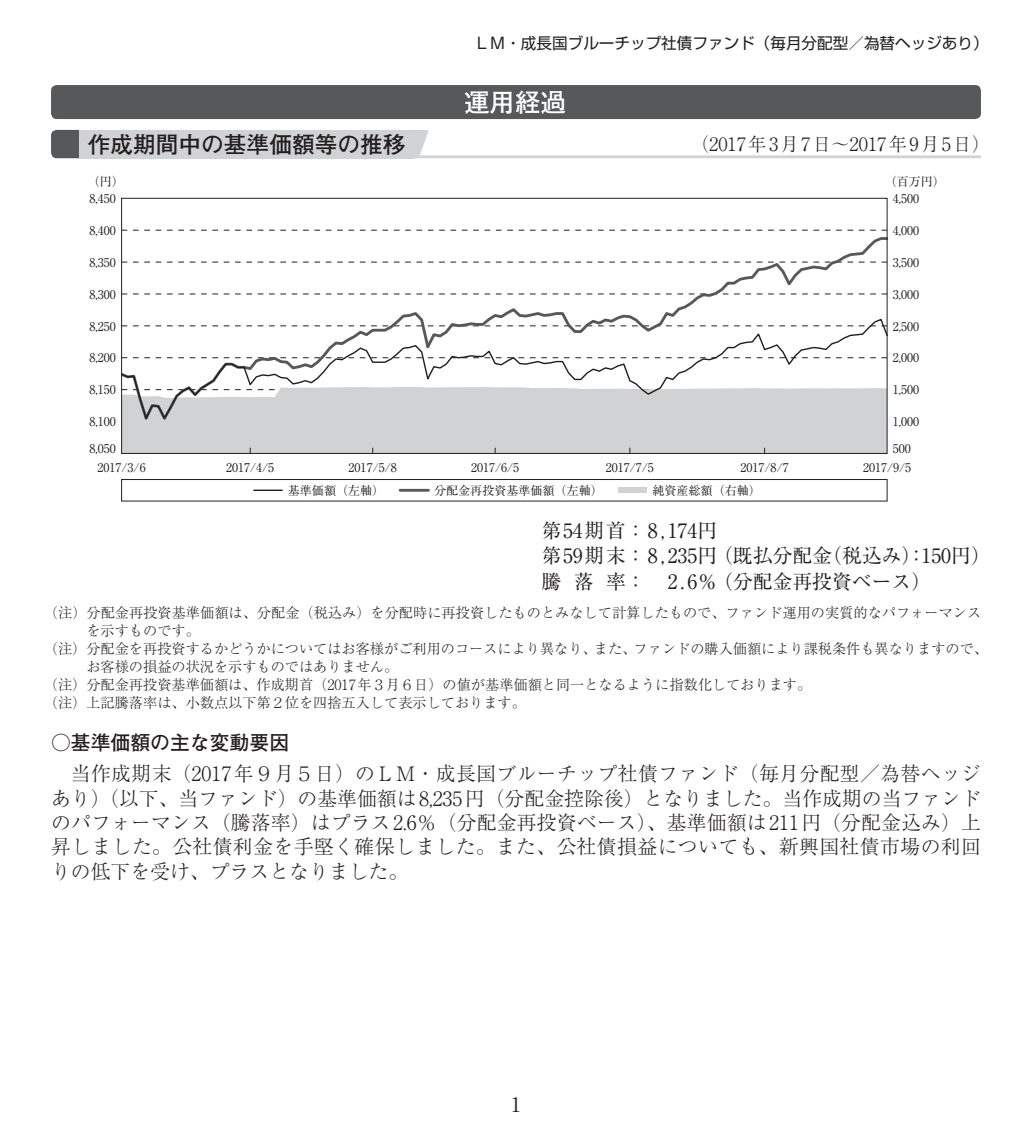
<style>
.page{position:relative;width:1032px;height:1134px;background:#fff}
.page>*{position:absolute;margin:0;border:0;box-sizing:border-box;transform-origin:0 0}
.t1{font:700 25.6px "Futo Go B101 Pr 6 N";color:#fff}
.t2{font:700 22.6px "Futo Go B101 Pr 6 N";color:#231f20}
.t3{font:300 19.8px/24.4px "Ryumin Pr 6 N";letter-spacing:.02em;color:#231f20;text-align:justify}
.t4{font:19.8px/25.6px "Ryumin Pr 6 N";color:#231f20}
.t5{font:700 19.8px "Futo Go B101 Pr 6 N";color:#231f20}
.t6{font:300 18.4px "Ryumin Pr 6 N";letter-spacing:.125em;color:#231f20}
.t7{font:15.6px "Shin Go Pr 6 N";color:#231f20}
.t8{font:300 14.2px "Ryumin Pr 6 N";color:#231f20}
.t9{font:12px "Ryumin Pr 6 N";color:#231f20}
</style>
<div class="page">
<div style="left:51px;top:85px;width:930px;height:34px;background:#57585a;border-radius:6px"></div>
<hr style="left:79px;top:155px;width:902px;height:3px;background:#d1d2d4">
<svg style="left:51px;top:130px;width:28px;height:28px"></svg>
<div style="left:79px;top:130px;width:335px;height:28px;background:#d1d2d4"></div>
<svg style="left:414px;top:130px;width:14px;height:26px"></svg>
<div style="left:618px;top:487px;width:29px;height:6px;background:#d1d2d4"></div>
<svg style="left:254px;top:490px;width:28px;height:1px"></svg>
<hr style="left:400px;top:489px;width:28px;height:3px;background:#57585a">
<div style="left:121px;top:479px;width:766px;height:22px;border:1px solid #231f20"></div>
<svg style="left:123px;top:230px;width:762px;height:1px"></svg>
<div style="left:123px;top:426px;width:762px;height:26px;background:#d1d2d4"></div>
<svg style="left:123px;top:237px;width:762px;height:189px"></svg>
<svg style="left:123px;top:318px;width:762px;height:104px"></svg>
<div style="left:121px;top:198px;width:766px;height:256px;border:1px solid #231f20"></div>
<p class="t7" style="left:474px;top:30px;width:516px">ＬＭ・成長国ブルーチップ社債ファンド（毎月分配型／為替ヘッジあり）</p>
<h1 class="t1" style="left:464px;top:82px;width:104px">運用経過</h1>
<h2 class="t2" style="left:88px;top:126px;width:319px">作成期間中の基準価額等の推移</h2>
<p class="t6" style="left:691px;top:130px;width:301px">（2017年3月7日～2017年9月5日）</p>
<p class="t9" style="left:88px;top:172px;width:38px">（円）</p>
<p class="t9" style="left:885px;top:172px;width:62px">（百万円）</p>
<p class="t9" style="left:90px;top:189px;width:28px">8,450</p>
<p class="t9" style="left:893px;top:189px;width:28px">4,500</p>
<p class="t9" style="left:90px;top:221px;width:28px">8,400</p>
<p class="t9" style="left:893px;top:221px;width:28px">4,000</p>
<p class="t9" style="left:90px;top:253px;width:28px">8,350</p>
<p class="t9" style="left:893px;top:253px;width:28px">3,500</p>
<p class="t9" style="left:90px;top:285px;width:28px">8,300</p>
<p class="t9" style="left:893px;top:285px;width:28px">3,000</p>
<p class="t9" style="left:90px;top:317px;width:28px">8,250</p>
<p class="t9" style="left:893px;top:317px;width:28px">2,500</p>
<p class="t9" style="left:90px;top:348px;width:28px">8,200</p>
<p class="t9" style="left:893px;top:348px;width:28px">2,000</p>
<p class="t9" style="left:90px;top:380px;width:28px">8,150</p>
<p class="t9" style="left:893px;top:380px;width:28px">1,500</p>
<p class="t9" style="left:90px;top:412px;width:28px">8,100</p>
<p class="t9" style="left:893px;top:412px;width:28px">1,000</p>
<p class="t9" style="left:90px;top:439px;width:28px">8,050</p>
<p class="t9" style="left:893px;top:439px;width:20px">500</p>
<p class="t9" style="left:97px;top:458px;width:50px">2017/3/6</p>
<p class="t9" style="left:226px;top:458px;width:50px">2017/4/5</p>
<p class="t9" style="left:349px;top:458px;width:50px">2017/5/8</p>
<p class="t9" style="left:471px;top:458px;width:50px">2017/6/5</p>
<p class="t9" style="left:606px;top:458px;width:50px">2017/7/5</p>
<p class="t9" style="left:740px;top:458px;width:50px">2017/8/7</p>
<p class="t9" style="left:863px;top:458px;width:50px">2017/9/5</p>
<p class="t9" style="left:288px;top:481px;width:98px">基準価額（左軸）</p>
<p class="t9" style="left:434px;top:481px;width:170px">分配金再投資基準価額（左軸）</p>
<p class="t9" style="left:652px;top:481px;width:110px">純資産総額（右軸）</p>
<h3 class="t4" style="left:541px;top:516px;width:451px">第54期首：8,174円<br>第59期末：8,235円（既払分配金（税込み）：150円）騰 落 率： 2.6％（分配金再投資ベース）</h3>
<p class="t8" style="left:44px;top:601px;width:939px">（注）分配金再投資基準価額は、分配金（税込み）を分配時に再投資したものとみなして計算したもので、ファンド運用の実質的なパフォーマンス</p>
<p class="t8" style="left:86px;top:619px;width:115px">を示すものです。</p>
<p class="t8" style="left:44px;top:637px;width:945px">（注）分配金を再投資するかどうかについてはお客様がご利用のコースにより異なり、また、ファンドの購入価額により課税条件も異なりますので、</p>
<p class="t8" style="left:86px;top:655px;width:313px">お客様の損益の状況を示すものではありません。</p>
<p class="t8" style="left:44px;top:674px;width:769px">（注）分配金再投資基準価額は、作成期首（2017年３月６日）の値が基準価額と同一となるように指数化しております。</p>
<p class="t8" style="left:44px;top:692px;width:483px">（注）上記騰落率は、小数点以下第２位を四捨五入して表示しております。</p>
<h3 class="t5" style="left:51px;top:727px;width:240px">○基準価額の主な変動要因</h3>
<p class="t3" style="left:51px;top:760px;width:931px;text-indent:20px">当作成期末（2017年９月５日）のＬＭ・成長国ブルーチップ社債ファンド（毎月分配型／為替ヘッジあり）（以下、当ファンド）の基準価額は8,235円（分配金控除後）となりました。当作成期の当ファンドのパフォーマンス（騰落率）はプラス2.6％（分配金再投資ベース）、基準価額は211円（分配金込み）上昇しました。公社債利金を手堅く確保しました。また、公社債損益についても、新興国社債市場の利回りの低下を受け、プラスとなりました。</p>
<h3 class="t4" style="left:511px;top:1090px;width:11px">1</h3>
</div>
